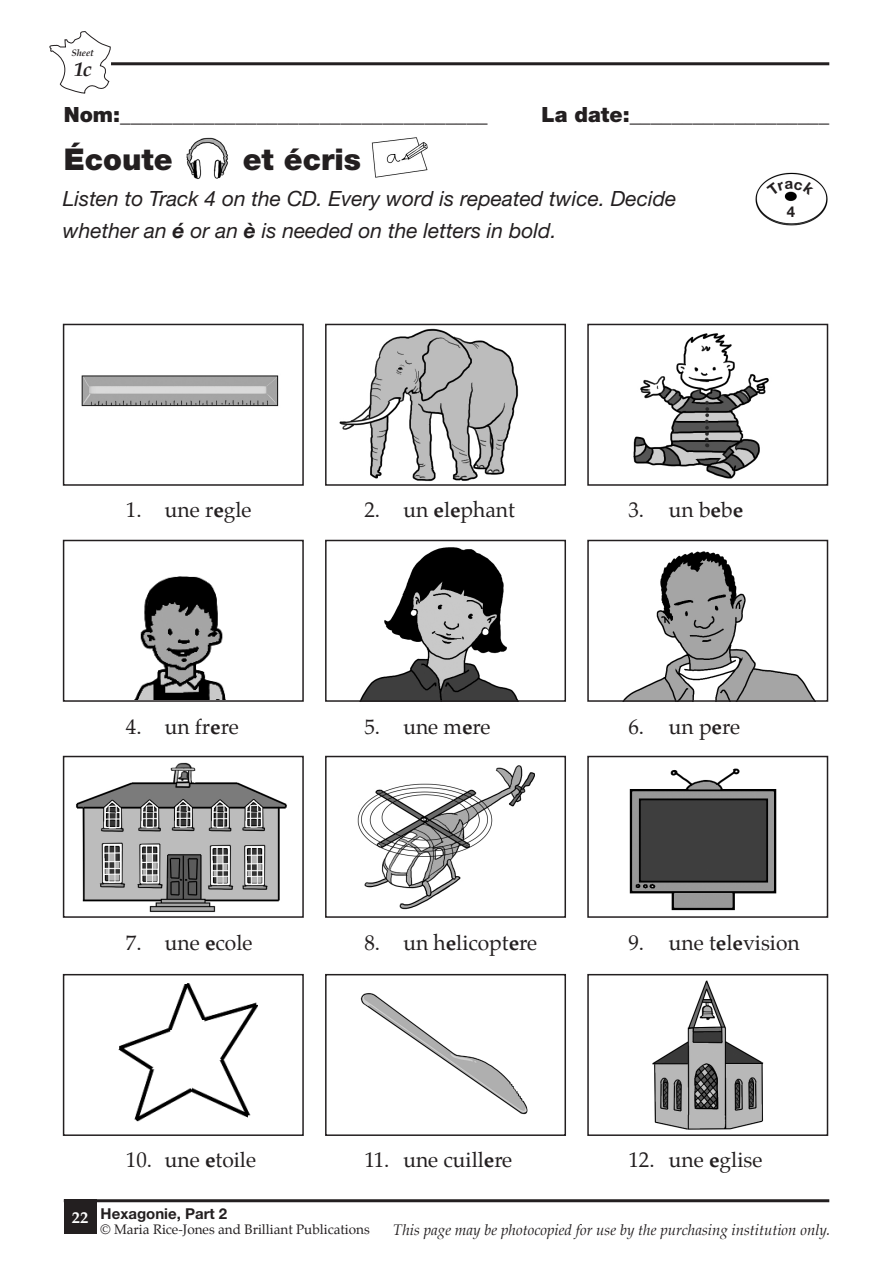
<style>
.page{position:relative;width:893px;height:1263px;background:#fff}
.page>*{position:absolute;margin:0;border:0;box-sizing:border-box;transform-origin:0 0}
.worksheet_heading{font:900 30px "Helvetica Neue";color:#231f20}
.worksheet_text{font:21px "Palatino";color:#231f20}
.worksheet_subhead{font:italic 21px/32.2px "Helvetica Neue";color:#231f20}
.Nom_la_date{font:900 21px "Helvetica Neue";color:#231f20}
.t1{font:italic 700 20.1px "Palatino";color:#231f20}
.Body_text_3mm{font:700 16.5px "Palatino";color:#fff}
.t2{font:italic 15px "Palatino";color:#231f20}
.Body_text_3mm-2{font:700 15px "Helvetica Neue";color:#231f20}
.Body_text_3mm-3{font:13.5px "Palatino";color:#231f20}
.t3{font:italic 700 9.45px "Palatino";color:#231f20}
.s1{font-weight:700}
</style>
<div class="page">
<hr style="left:64px;top:1199px;width:765px;height:3px;background:#231f20">
<div style="left:64px;top:1199px;width:32px;height:34px;background:#231f20"></div>
<hr style="left:111px;top:62px;width:718px;height:3px;background:#231f20">
<svg style="left:49px;top:31px;width:62px;height:63px"></svg>
<img style="left:371px;top:137px;width:57px;height:41px">
<img style="left:755px;top:172px;width:73px;height:54px">
<img style="left:81px;top:375px;width:198px;height:32px">
<div style="left:63px;top:324px;width:241px;height:162px;border:2px solid #231f20"></div>
<img style="left:339px;top:328px;width:180px;height:154px">
<div style="left:325px;top:324px;width:241px;height:162px;border:2px solid #231f20"></div>
<img style="left:633px;top:333px;width:136px;height:146px">
<div style="left:587px;top:324px;width:241px;height:162px;border:2px solid #231f20"></div>
<img style="left:135px;top:576px;width:91px;height:123px">
<div style="left:63px;top:540px;width:241px;height:162px;border:2px solid #231f20"></div>
<img style="left:360px;top:547px;width:158px;height:152px">
<div style="left:325px;top:540px;width:241px;height:162px;border:2px solid #231f20"></div>
<img style="left:624px;top:551px;width:191px;height:148px">
<div style="left:587px;top:540px;width:241px;height:162px;border:2px solid #231f20"></div>
<img style="left:76px;top:762px;width:211px;height:151px">
<div style="left:63px;top:756px;width:241px;height:162px;border:2px solid #231f20"></div>
<img style="left:357px;top:765px;width:178px;height:145px">
<div style="left:325px;top:756px;width:241px;height:162px;border:2px solid #231f20"></div>
<img style="left:629px;top:768px;width:148px;height:143px">
<div style="left:587px;top:756px;width:241px;height:162px;border:2px solid #231f20"></div>
<img style="left:118px;top:983px;width:140px;height:139px">
<div style="left:63px;top:974px;width:241px;height:162px;border:2px solid #231f20"></div>
<img style="left:360px;top:993px;width:168px;height:122px">
<div style="left:325px;top:974px;width:241px;height:162px;border:2px solid #231f20"></div>
<img style="left:652px;top:981px;width:112px;height:149px">
<div style="left:587px;top:974px;width:241px;height:162px;border:2px solid #231f20"></div>
<img style="left:186px;top:137px;width:42px;height:43px">
<svg style="left:766px;top:181px;width:49px;height:14px"></svg>
<p class="t3" style="left:72px;top:47px;width:24px">Sheet</p>
<p class="t1" style="left:74px;top:57px;width:19px">1c</p>
<p class="Nom_la_date" style="left:64px;top:102px;width:425px">Nom:___________________________________</p>
<p class="Nom_la_date" style="left:541px;top:102px;width:289px">La date:___________________</p>
<p class="worksheet_heading" style="left:64px;top:141px;width:110px">Écoute</p>
<p class="worksheet_heading" style="left:243px;top:141px;width:120px">et écris</p>
<p class="worksheet_subhead" style="left:63px;top:182px;width:615px">Listen to Track 4 on the CD. Every word is repeated twice. Decide whether an <span class="s1">é</span> or an <span class="s1">è</span> is needed on the letters in bold.</p>
<p class="Body_text_3mm-2" style="left:787px;top:203px;width:10px">4</p>
<p class="worksheet_text" style="left:126px;top:496px;width:127px">1. une r<span class="s1">e</span>gle</p>
<p class="worksheet_text" style="left:364px;top:496px;width:152px">2. un <span class="s1">e</span>l<span class="s1">e</span>phant</p>
<p class="worksheet_text" style="left:628px;top:496px;width:116px">3. un b<span class="s1">e</span>b<span class="s1">e</span></p>
<p class="worksheet_text" style="left:126px;top:712px;width:114px">4. un fr<span class="s1">e</span>re</p>
<p class="worksheet_text" style="left:364px;top:712px;width:128px">5. une m<span class="s1">e</span>re</p>
<p class="worksheet_text" style="left:628px;top:712px;width:113px">6. un p<span class="s1">e</span>re</p>
<p class="worksheet_text" style="left:126px;top:929px;width:128px">7. une <span class="s1">e</span>cole</p>
<p class="worksheet_text" style="left:364px;top:929px;width:174px">8. un h<span class="s1">e</span>licopt<span class="s1">e</span>re</p>
<p class="worksheet_text" style="left:628px;top:929px;width:173px">9. une t<span class="s1">e</span>l<span class="s1">e</span>vision</p>
<p class="worksheet_text" style="left:126px;top:1146px;width:132px">10. une <span class="s1">e</span>toile</p>
<p class="worksheet_text" style="left:364px;top:1146px;width:149px">11. une cuill<span class="s1">e</span>re</p>
<p class="worksheet_text" style="left:628px;top:1146px;width:136px">12. une <span class="s1">e</span>glise</p>
<p class="Body_text_3mm" style="left:72px;top:1207px;width:18px">22</p>
<p class="Body_text_3mm-2" style="left:101px;top:1204px;width:128px">Hexagonie, Part 2</p>
<p class="Body_text_3mm-3" style="left:101px;top:1221px;width:271px">© Maria Rice-Jones and Brilliant Publications</p>
<p class="t2" style="left:393px;top:1220px;width:438px">This page may be photocopied for use by the purchasing institution only.</p>
</div>
